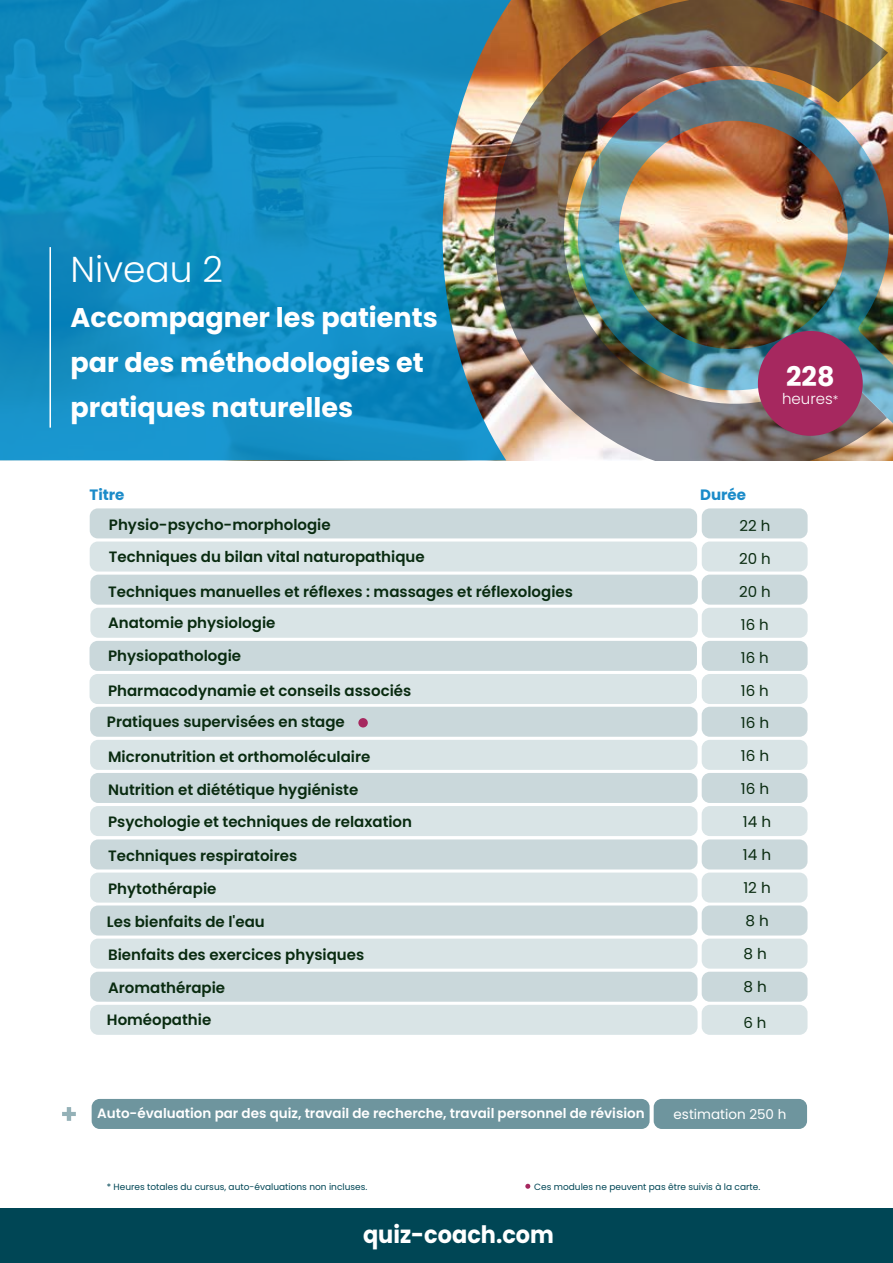
<style>
.page{position:relative;width:893px;height:1263px;background:#fff}
.page>*{position:absolute;margin:0;border:0;box-sizing:border-box;transform-origin:0 0}
.t1{font:300 36px "Poppins";color:#fff}
.t2{font:700 27px/45px "Poppins";color:#fff}
.t3{font:700 24px "Poppins";color:#fff;scale:.94 1}
.t4{font:600 15px/32.8px "Poppins";color:#092b10}
.t5{font:15px "Poppins";color:#092b10}
.t6{font:700 15px "Poppins";color:#1b8bc9}
.t7{font:300 15px "Poppins";color:#fff}
.t8{font:600 13.5px "Poppins";color:#fff}
.t9{font:13.5px "Poppins";color:#fff}
.t10{font:9px "Poppins";color:#004655}
.s1{font-size:12px}
</style>
<div class="page">
<div style="left:702px;top:541px;width:106px;height:30px;background:#d9e4e6;border-radius:8px"></div>
<div style="left:90px;top:508px;width:607px;height:30px;background:#cad8db;border-radius:8px"></div>
<div style="left:90px;top:541px;width:607px;height:30px;background:#d9e4e6;border-radius:8px"></div>
<div style="left:702px;top:508px;width:106px;height:30px;background:#cad8db;border-radius:8px"></div>
<div style="left:702px;top:608px;width:106px;height:30px;background:#d9e4e6;border-radius:8px"></div>
<div style="left:90px;top:575px;width:608px;height:30px;background:#cad8db;border-radius:8px"></div>
<div style="left:90px;top:608px;width:608px;height:30px;background:#d9e4e6;border-radius:8px"></div>
<div style="left:702px;top:575px;width:105px;height:30px;background:#cad8db;border-radius:8px"></div>
<div style="left:702px;top:674px;width:106px;height:30px;background:#d9e4e6;border-radius:8px"></div>
<div style="left:90px;top:641px;width:607px;height:30px;background:#cad8db;border-radius:8px"></div>
<div style="left:90px;top:674px;width:607px;height:30px;background:#d9e4e6;border-radius:8px"></div>
<div style="left:702px;top:641px;width:106px;height:30px;background:#cad8db;border-radius:8px"></div>
<div style="left:702px;top:740px;width:105px;height:30px;background:#d9e4e6;border-radius:8px"></div>
<div style="left:90px;top:707px;width:608px;height:30px;background:#cad8db;border-radius:8px"></div>
<div style="left:90px;top:740px;width:608px;height:30px;background:#d9e4e6;border-radius:8px"></div>
<div style="left:702px;top:707px;width:105px;height:30px;background:#cad8db;border-radius:8px"></div>
<div style="left:702px;top:806px;width:105px;height:30px;background:#d9e4e6;border-radius:8px"></div>
<div style="left:90px;top:773px;width:608px;height:30px;background:#cad8db;border-radius:8px"></div>
<div style="left:90px;top:806px;width:608px;height:30px;background:#d9e4e6;border-radius:8px"></div>
<div style="left:702px;top:773px;width:105px;height:30px;background:#cad8db;border-radius:8px"></div>
<div style="left:702px;top:872px;width:105px;height:31px;background:#d9e4e6;border-radius:8px"></div>
<div style="left:90px;top:839px;width:608px;height:30px;background:#cad8db;border-radius:8px"></div>
<div style="left:90px;top:872px;width:608px;height:31px;background:#d9e4e6;border-radius:8px"></div>
<div style="left:702px;top:839px;width:105px;height:30px;background:#cad8db;border-radius:8px"></div>
<div style="left:702px;top:938px;width:105px;height:31px;background:#d9e4e6;border-radius:8px"></div>
<div style="left:90px;top:905px;width:608px;height:30px;background:#cad8db;border-radius:8px"></div>
<div style="left:90px;top:938px;width:608px;height:31px;background:#d9e4e6;border-radius:8px"></div>
<div style="left:702px;top:905px;width:105px;height:30px;background:#cad8db;border-radius:8px"></div>
<div style="left:702px;top:1005px;width:105px;height:30px;background:#d9e4e6;border-radius:8px"></div>
<div style="left:90px;top:972px;width:608px;height:30px;background:#cad8db;border-radius:8px"></div>
<div style="left:90px;top:1005px;width:608px;height:30px;background:#d9e4e6;border-radius:8px"></div>
<div style="left:702px;top:972px;width:105px;height:30px;background:#cad8db;border-radius:8px"></div>
<div style="left:654px;top:1099px;width:153px;height:30px;background:#6e959e;border-radius:8px"></div>
<div style="left:92px;top:1099px;width:558px;height:30px;background:#6e959e;border-radius:8px"></div>
<svg style="left:62px;top:1107px;width:14px;height:14px"></svg>
<div style="left:358px;top:718px;width:10px;height:9px;background:#a6285f;border-radius:50%"></div>
<svg style="left:0;top:0;width:494px;height:460px;background:#1c8dbe"></svg>
<img style="left:494px;top:0;width:394px;height:460px">
<img style="left:564px;top:73px;width:329px;height:387px">
<div style="left:0;top:1208px;width:893px;height:55px;background:#004655"></div>
<hr style="left:49px;top:247px;width:2px;height:181px;background:#fff">
<div style="left:758px;top:331px;width:105px;height:105px;background:#a6285f;border-radius:50%"></div>
<svg style="left:525px;top:1184px;width:5px;height:5px"></svg>
<h1 class="t1" style="left:70px;top:249px;width:154px">Niveau 2</h1>
<h2 class="t2" style="left:70px;top:296px;width:369px">Accompagner les patients par des méthodologies et pratiques naturelles</h2>
<h2 class="t2" style="left:786px;top:354px;width:50px">228</h2>
<p class="t7" style="left:782px;top:390px;width:58px">heures<span class="s1">*</span></p>
<p class="t6" style="left:90px;top:486px;width:37px">Titre</p>
<p class="t6" style="left:700px;top:486px;width:47px">Durée</p>
<p class="t4" style="left:109px;top:508px;width:223px">Physio-psycho-morphologie</p>
<p class="t4" style="left:109px;top:540px;width:317px">Techniques du bilan vital naturopathique</p>
<p class="t4" style="left:108px;top:576px;width:466px;line-height:31.7px">Techniques manuelles et réflexes : massages et réflexologies<br>Anatomie physiologie</p>
<p class="t4" style="left:108px;top:640px;width:135px">Physiopathologie</p>
<p class="t4" style="left:107px;top:676px;width:306px;line-height:30.8px">Pharmacodynamie et conseils associés<br>Pratiques supervisées en stage</p>
<p class="t4" style="left:108px;top:740px;width:264px">Micronutrition et orthomoléculaire</p>
<p class="t4" style="left:108px;top:774px;width:306px;line-height:32px">Nutrition et diététique hygiéniste<br>Psychologie et techniques de relaxation</p>
<p class="t4" style="left:108px;top:839px;width:191px">Techniques respiratoires</p>
<p class="t4" style="left:107px;top:872px;width:259px">Phytothérapie<br>Les bienfaits de l'eau<br>Bienfaits des exercices physiques</p>
<p class="t4" style="left:108px;top:971px;width:119px">Aromathérapie</p>
<p class="t5" style="left:739px;top:517px;width:32px">22 h</p>
<p class="t5" style="left:739px;top:550px;width:33px">20 h</p>
<p class="t5" style="left:739px;top:583px;width:33px">20 h</p>
<p class="t5" style="left:741px;top:616px;width:29px">16 h</p>
<p class="t5" style="left:741px;top:649px;width:29px">16 h</p>
<p class="t5" style="left:741px;top:682px;width:29px">16 h</p>
<p class="t5" style="left:741px;top:714px;width:30px">16 h</p>
<p class="t5" style="left:741px;top:747px;width:30px">16 h</p>
<p class="t5" style="left:741px;top:780px;width:30px">16 h</p>
<p class="t5" style="left:743px;top:813px;width:30px">14 h</p>
<p class="t5" style="left:743px;top:846px;width:30px">14 h</p>
<p class="t5" style="left:743px;top:879px;width:29px">12 h</p>
<p class="t5" style="left:745px;top:912px;width:25px">8 h</p>
<p class="t5" style="left:743px;top:945px;width:25px">8 h</p>
<p class="t5" style="left:743px;top:978px;width:25px">8 h</p>
<p class="t4" style="left:107px;top:1004px;width:106px">Homéopathie</p>
<p class="t5" style="left:743px;top:1014px;width:25px">6 h</p>
<p class="t8" style="left:97px;top:1106px;width:549px">Auto-évaluation par des quiz, travail de recherche, travail personnel de révision</p>
<p class="t9" style="left:674px;top:1106px;width:114px">estimation 250 h</p>
<p class="t10" style="left:107px;top:1181px;width:262px">* Heures totales du cursus, auto-évaluations non incluses.</p>
<p class="t10" style="left:534px;top:1181px;width:228px">Ces modules ne peuvent pas être suivis à la carte.</p>
<h3 class="t3" style="left:363px;top:1221px;width:205px">quiz-coach.com</h3>
</div>
